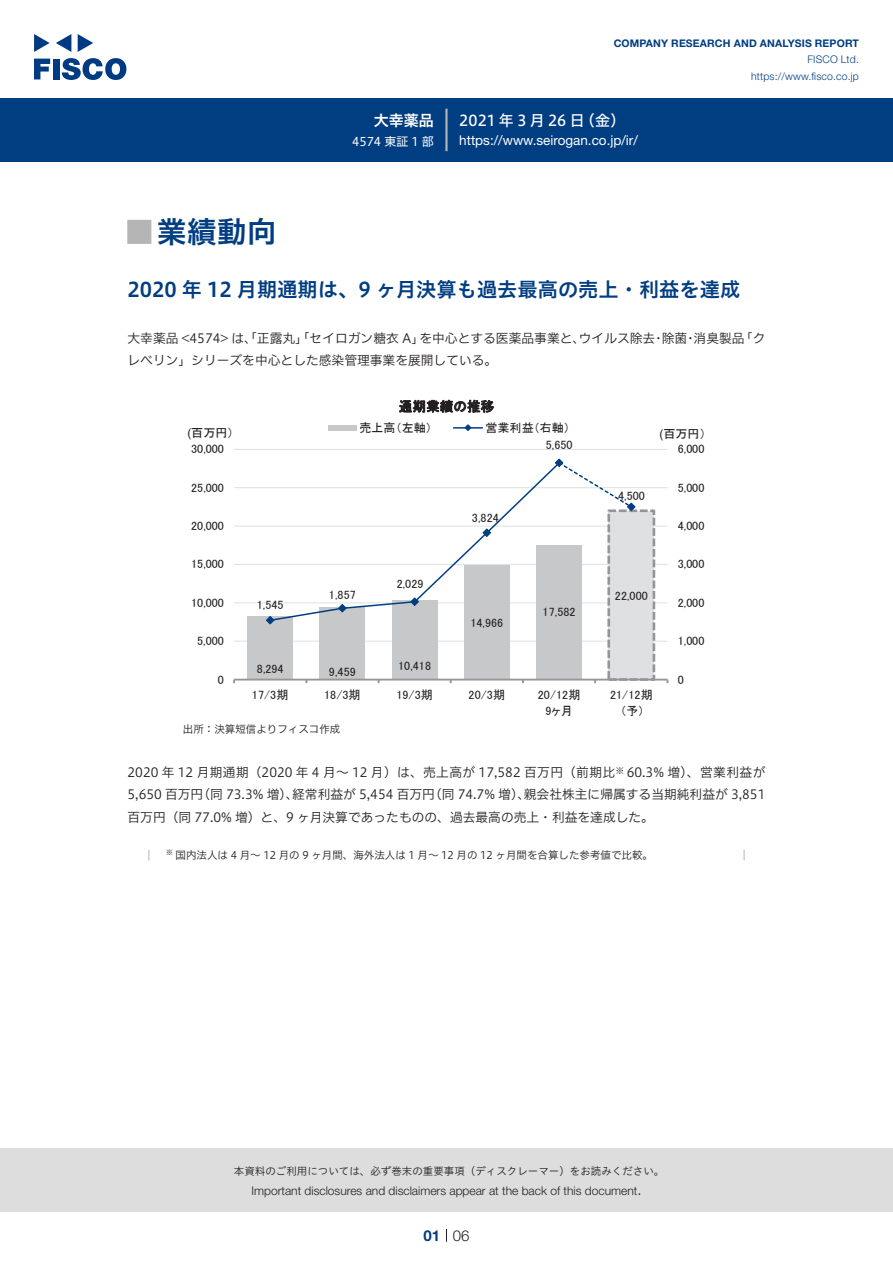
<style>
.page{position:relative;width:893px;height:1263px;background:#fff}
.page>*{position:absolute;margin:0;border:0;box-sizing:border-box;transform-origin:0 0}
.t1{font:30px "Hiragino UD Sans Std N W6";color:#003d81}
.t2{font:700 24px "Koz Go Pro";color:#b5b5b6}
.t3{font:20.25px "Hiragino UD Sans Std W6";color:#003d81}
.t4{font:15px "Hiragino UD Sans F Std N W5";letter-spacing:.01em;color:#fff}
.t5{font:15px "Hiragino UD Sans F Std N W6";color:#fff}
.t6{font:300 15px "Helvetica Neue LT Std";color:#231f20}
.t7{font:700 15px "Helvetica Neue LT Std";color:#003d81}
.t8{font:13.5px "Helvetica Neue LT Std";color:#fff}
.t9{font:13.5px "MS P Gothic";letter-spacing:.01em;color:#231f20}
.t10{font:12.75px/22.5px "Hiragino UD Sans F Std N W3";color:#231f20}
.t11{font:12px/15.6px "MS P Gothic";letter-spacing:.005em;color:#231f20;text-align:center}
.t12{font:300 12px "Helvetica Neue LT Std";color:#231f20}
.t13{font:12px "Hiragino UD Sans F Std N W4";color:#fff}
.t14{font:10.5px "Hiragino UD Sans F Std N W3";color:#231f20}
.t15{font:10.5px "Hiragino UD Sans Std W3";color:#231f20}
.t16{font:700 10.5px "Helvetica Neue LT Std";letter-spacing:.015em;color:#003d81}
.t17{font:300 10.5px/16.5px "Helvetica Neue LT Std";letter-spacing:.015em;color:#003d81;text-align:right}
.t18{font:8.85px "Hiragino UD Sans F Std N W3";color:#231f20}
.t19{font:7.35px "Hiragino UD Sans F Std N W3";color:#231f20}
.s1{font-family:"Arial"}
</style>
<div class="page">
<div style="left:0;top:1148px;width:893px;height:64px;background:#ddd"></div>
<svg style="left:34px;top:59px;width:16px;height:20px"></svg>
<div style="left:53px;top:59px;width:6px;height:20px;background:#003a83"></div>
<svg style="left:62px;top:58px;width:64px;height:22px"></svg>
<svg style="left:34px;top:34px;width:16px;height:18px"></svg>
<svg style="left:78px;top:34px;width:15px;height:18px"></svg>
<svg style="left:56px;top:34px;width:15px;height:18px"></svg>
<div style="left:0;top:98px;width:893px;height:64px;background:#003d81"></div>
<hr style="left:445px;top:109px;width:3px;height:42px;background:#b5b5b6">
<svg style="left:446px;top:1229px;width:1px;height:13px"></svg>
<hr style="left:234px;top:641px;width:433px;height:1px;background:#dfe0e2">
<hr style="left:234px;top:602px;width:433px;height:1px;background:#dfe0e2">
<hr style="left:234px;top:564px;width:433px;height:1px;background:#dfe0e2">
<hr style="left:234px;top:526px;width:433px;height:1px;background:#dfe0e2">
<hr style="left:234px;top:487px;width:433px;height:1px;background:#dfe0e2">
<hr style="left:234px;top:449px;width:433px;height:1px;background:#dfe0e2">
<div style="left:248px;top:616px;width:45px;height:64px;background:#c7c8ca"></div>
<div style="left:320px;top:607px;width:45px;height:73px;background:#c7c8ca"></div>
<div style="left:392px;top:600px;width:45px;height:80px;background:#c7c8ca"></div>
<div style="left:464px;top:565px;width:45px;height:115px;background:#c7c8ca"></div>
<div style="left:609px;top:511px;width:45px;height:168px;background:#dfe0e2"></div>
<div style="left:607px;top:509px;width:48px;height:172px;border:3px dashed #939598"></div>
<div style="left:536px;top:545px;width:46px;height:135px;background:#c7c8ca"></div>
<hr style="left:234px;top:679px;width:433px;height:1px;background:#939598">
<svg style="left:268px;top:467px;width:293px;height:155px"></svg>
<svg style="left:266px;top:615px;width:9px;height:10px"></svg>
<svg style="left:337px;top:603px;width:10px;height:10px"></svg>
<svg style="left:410px;top:597px;width:9px;height:9px"></svg>
<svg style="left:482px;top:528px;width:10px;height:9px"></svg>
<svg style="left:554px;top:458px;width:82px;height:54px"></svg>
<div style="left:328px;top:425px;width:28px;height:6px;background:#c7c8ca"></div>
<hr style="left:454px;top:427px;width:28px;height:2px;background:#003d81">
<svg style="left:464px;top:424px;width:8px;height:7px"></svg>
<svg style="left:148px;top:850px;width:2px;height:10px"></svg>
<svg style="left:743px;top:850px;width:2px;height:10px"></svg>
<p class="t5" style="left:374px;top:109px;width:62px">大幸薬品</p>
<p class="t13" style="left:352px;top:132px;width:83px">4574 東証 1 部</p>
<p class="t16" style="left:614px;top:37px;width:247px">COMPANY RESEARCH AND ANALYSIS REPORT</p>
<p class="t17" style="left:751px;top:51px;width:109px">FISCO Ltd. https://www.fisco.co j p.</p>
<p class="t4" style="left:580px;top:109px;width:47px">（金(</p>
<p class="t4" style="left:459px;top:109px;width:127px">2021年 3月26 日</p>
<p class="t8" style="left:459px;top:132px;width:180px">https://www.seirogan. c o j p. /i r/</p>
<h1 class="t1" style="left:157px;top:209px;width:121px">業績動向</h1>
<h2 class="t2" style="left:128px;top:217px;width:25px">█</h2>
<h3 class="t3" style="left:128px;top:274px;width:614px">2020 年 12 月期通期は、9 ヶ月決算も過去最高の売上・利益を達成</h3>
<p class="t10" style="left:128px;top:326px;width:371px">大幸薬品 &lt;4574&gt; は、「正露丸」「セイロガン糖衣 A」<br>レベリン」シリーズを中心とした感染管理事業を展開している。</p>
<p class="t10" style="left:694px;top:326px;width:52px">消臭製品</p>
<p class="t10" style="left:419px;top:326px;width:167px">を中心とする医薬品事業と、</p>
<p class="t10" style="left:740px;top:326px;width:27px">「ク</p>
<p class="t10" style="left:662px;top:326px;width:27px">除菌</p>
<p class="t10" style="left:579px;top:326px;width:78px">ウイルス除去</p>
<p class="t10" style="left:652px;top:326px;width:14px">・</p>
<p class="t10" style="left:684px;top:326px;width:14px">・</p>
<p class="t11" style="left:187px;top:425px;width:48px"><span class="s1">(</span>百万円）</p>
<p class="t11" style="left:191px;top:441px;width:34px">30,000</p>
<p class="t11" style="left:191px;top:479px;width:34px">25,000</p>
<p class="t11" style="left:191px;top:518px;width:34px">20,000</p>
<p class="t11" style="left:191px;top:556px;width:34px">15,000</p>
<p class="t11" style="left:191px;top:595px;width:34px">10,000</p>
<p class="t11" style="left:197px;top:633px;width:28px">5,000</p>
<p class="t11" style="left:218px;top:671px;width:8px">0</p>
<p class="t11" style="left:257px;top:597px;width:28px">1,545</p>
<p class="t11" style="left:257px;top:660px;width:28px">8,294</p>
<p class="t11" style="left:252px;top:687px;width:38px">17/3期</p>
<p class="t9" style="left:399px;top:400px;width:97px">通期業績の推移</p>
<p class="t11" style="left:485px;top:419px;width:86px">営業利益（右軸(</p>
<p class="t11" style="left:359px;top:419px;width:74px">売上高（左軸）</p>
<p class="t11" style="left:329px;top:587px;width:28px">1,857</p>
<p class="t11" style="left:329px;top:663px;width:28px">9,459</p>
<p class="t11" style="left:324px;top:687px;width:38px">18/3期</p>
<p class="t11" style="left:397px;top:576px;width:28px">2,029</p>
<p class="t11" style="left:398px;top:658px;width:34px">10,418</p>
<p class="t11" style="left:396px;top:687px;width:38px">19/3期</p>
<p class="t11" style="left:472px;top:510px;width:28px">3,824</p>
<p class="t11" style="left:470px;top:614px;width:34px">14,966</p>
<p class="t11" style="left:469px;top:687px;width:38px">20/3期</p>
<p class="t11" style="left:546px;top:437px;width:28px">5,650</p>
<p class="t11" style="left:543px;top:604px;width:34px">17,582</p>
<p class="t11" style="left:538px;top:687px;width:44px">20/12期</p>
<p class="t11" style="left:545px;top:702px;width:29px">9ヶ月</p>
<p class="t14" style="left:183px;top:721px;width:159px">出所：決算短信よりフィスコ作成</p>
<p class="t11" style="left:618px;top:487px;width:28px">4,500</p>
<p class="t11" style="left:615px;top:587px;width:34px">22,000</p>
<p class="t11" style="left:660px;top:426px;width:48px"><span class="s1">(</span>百万円(</p>
<p class="t11" style="left:678px;top:441px;width:28px">6,000</p>
<p class="t11" style="left:678px;top:479px;width:28px">5,000</p>
<p class="t11" style="left:678px;top:518px;width:28px">4,000</p>
<p class="t11" style="left:678px;top:556px;width:28px">3,000</p>
<p class="t11" style="left:678px;top:595px;width:28px">2,000</p>
<p class="t11" style="left:678px;top:633px;width:28px">1,000</p>
<p class="t11" style="left:610px;top:687px;width:44px">21/12期予（ (</p>
<p class="t11" style="left:678px;top:671px;width:8px">0</p>
<p class="t10" style="left:524px;top:760px;width:243px;text-indent:-396px">2020 年 12 月期通期（2020 年 4 月～ 12 月）は、売上高が 17,582 百万円（前期比<br>親会社株主に帰属する当期純利益が 3,851</p>
<p class="t10" style="left:627px;top:760px;width:140px">60.3% 増）、営業利益が</p>
<p class="t18" style="left:615px;top:764px;width:10px">※</p>
<p class="t10" style="left:292px;top:782px;width:144px">経常利益が 5,454 百万円</p>
<p class="t10" style="left:197px;top:782px;width:103px">（同 73.3% 増）、</p>
<p class="t10" style="left:429px;top:782px;width:103px">（同 74.7% 増）、</p>
<p class="t10" style="left:128px;top:782px;width:528px">5,650 百万円<br>百万円（同 77.0% 増）と、9 ヶ月決算であったものの、過去最高の売上・利益を達成した。</p>
<p class="t14" style="left:176px;top:847px;width:479px">国内法人は 4 月～ 12 月の 9 ヶ月間、海外法人は 1 月～ 12 月の 12 ヶ月間を合算した参考値で比較。</p>
<p class="t19" style="left:166px;top:847px;width:9px">※</p>
<p class="t15" style="left:234px;top:1163px;width:432px">本資料のご利用については、必ず巻末の重要事項（ディスクレーマー）をお読みください。</p>
<p class="t6" style="left:637px;top:1180px;width:6px">.</p>
<p class="t12" style="left:251px;top:1183px;width:387px">Important disclosures and disclaimers appear at the back of this document</p>
<p class="t7" style="left:423px;top:1226px;width:18px">01</p>
<p class="t6" style="left:453px;top:1226px;width:18px">06</p>
</div>
